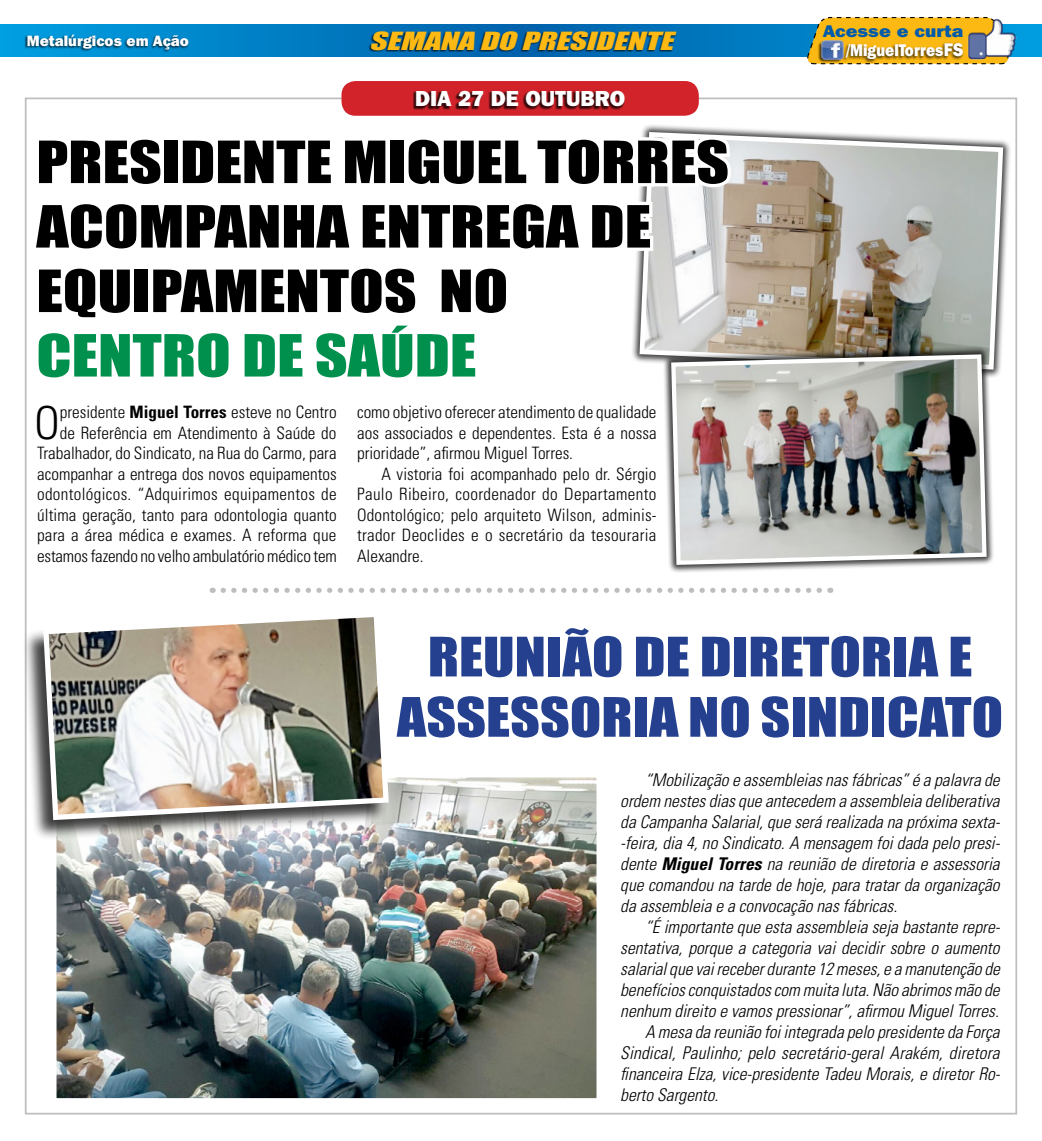
<style>
.page{position:relative;width:1042px;height:1141px;background:#fff}
.page>*{position:absolute;margin:0;border:0;box-sizing:border-box;transform-origin:0 0}
.t1{font:53.73px/64.6px "Impact";color:#000;scale:1.18 1}
.t2{font:53.73px "Impact";color:#00904d;scale:1.18 1}
.t3{font:50.23px/60.4px "Impact";color:#25408f;text-align:center;scale:1.15 1}
.t4{font:300 condensed 45.5px "Univers";color:#000}
.t5{font:italic 23.1px "Impact";color:#fdb913;scale:1.42 1}
.t6{font:800 21.88px "Franklin Gothic";color:#fff}
.t7{font:italic 300 condensed 17.5px/21px "Univers";color:#000;text-align:justify}
.t8{font:300 condensed 17.15px/20.5px "Univers";color:#000;text-align:justify}
.t9{font:800 16.8px/18.9px "Franklin Gothic IT Cby BT";color:#fff;text-align:right;scale:.88 1}
.t10{font:800 14.88px "Franklin Gothic IT Cby BT";color:#fff}
.s1{color:#005baa}
.s2{font-size:18.2px}
.s3{font-weight:700}
</style>
<div class="page">
<svg style="left:0;top:25px;width:1042px;height:31px;background:#007ec4"></svg>
<div style="left:24px;top:34px;width:165px;height:19px;background:#000;opacity:.75"></div>
<div style="left:368px;top:31px;width:308px;height:21px;background:#000;opacity:.75"></div>
<svg style="left:805px;top:17px;width:203px;height:48px;background:#e3b330"></svg>
<div style="left:841px;top:42px;width:123px;height:21px;background:#000;opacity:.75"></div>
<div style="left:817px;top:41px;width:26px;height:22px;background:#000;opacity:.75"></div>
<img style="left:821px;top:40px;width:22px;height:19px">
<img style="left:967px;top:19px;width:49px;height:41px">
<div style="left:630px;top:123px;width:382px;height:255px;background:#000;opacity:.75"></div>
<svg style="left:736px;top:130px;width:269px;height:242px;background:#afaaa0"></svg>
<div style="left:663px;top:346px;width:332px;height:227px;background:#000;opacity:.75"></div>
<img style="left:669px;top:352px;width:320px;height:215px">
<svg style="left:28px;top:81px;width:708px;height:308px"></svg>
<img style="left:57px;top:778px;width:539px;height:319px">
<div style="left:51px;top:772px;width:551px;height:331px;border:5px solid #fff"></div>
<div style="left:23px;top:612px;width:365px;height:229px;background:#000;opacity:.75"></div>
<img style="left:40px;top:612px;width:351px;height:211px">
<svg style="left:212px;top:588px;width:607px;height:5px"></svg>
<p class="t10" style="left:27px;top:31px;width:164px">Metalúrgicos em Ação</p>
<h3 class="t5" style="left:369px;top:23px;width:222px">SEMANADO PRESIDENTE</h3>
<p class="t9" style="left:823px;top:21px;width:161px"><span class="s1">Acesse e curta </span>/MiguelTorres<span class="s2">FS</span></p>
<p class="t6" style="left:415px;top:86px;width:211px">DIA 27 DE OUTUBRO</p>
<h1 class="t1" style="left:36px;top:128px;width:588px">PRESIDENTE MIGUEL TORRES<br>ACOMPANHA ENTREGA DE<br>EQUIPAMENTOS NO</h1>
<h1 class="t2" style="left:36px;top:314px;width:374px">CENTRO DE SAÚDE</h1>
<h3 class="t4" style="left:35px;top:395px;width:27px">O</h3>
<p class="t8" style="left:37px;top:402px;width:301px;text-align:right">presidente <span class="s3">Miguel Torres</span> esteve no Centro<br>de Referência em Atendimento à Saúde do Trabalhador, do Sindicato, na Rua do Carmo, para acompanhar a entrega dos novos equipamentos odontológicos. “Adquirimos equipamentos de última geração, tanto para odontologia quanto para a área médica e exames. A reforma que estamos fazendo no velho ambulatório médico tem</p>
<p class="t8" style="left:357px;top:402px;width:301px">como objetivo oferecer atendimento de qualidade aos associados e dependentes. Esta é a nossa prioridade”, afirmou Miguel Torres.</p>
<p class="t8" style="left:357px;top:463px;width:301px;text-indent:24px">A vistoria foi acompanhado pelo dr. Sérgio Paulo Ribeiro, coordenador do Departamento Odontológico; pelo arquiteto Wilson, adminis&shy;trador Deoclides e o secretário da tesouraria Alexandre.</p>
<h2 class="t3" style="left:397px;top:625px;width:528px">REUNIÃO DE DIRETORIA E<br>ASSESSORIA NO SINDICATO</h2>
<p class="t7" style="left:620px;top:769px;width:381px;text-indent:25px">“Mobilização e assembleias nas fábricas” é a palavra de ordem nestes dias que antecedem a assembleia deliberativa da Campanha Salarial, que será realizada na próxima sexta--feira, dia 4, no Sindicato. A mensagem foi dada pelo presi&shy;dente <span class="s3">Miguel Torres</span> na reunião de diretoria e assessoria que comandou na tarde de hoje, para tratar da organização da assembleia e a convocação nas fábricas.</p>
<p class="t7" style="left:645px;top:916px;width:357px">“É importante que esta assembleia seja bastante repre-</p>
<p class="t7" style="left:620px;top:937px;width:381px">sentativa, porque a categoria vai decidir sobre o aumento</p>
<p class="t7" style="left:620px;top:958px;width:381px">salarial que vai receber durante 12 meses, e a manutenção de</p>
<p class="t7" style="left:620px;top:979px;width:381px">benefícios conquistados com muita luta. Não abrimos mão de</p>
<p class="t7" style="left:620px;top:1000px;width:380px">nenhum direito e vamos pressionar”, afirmou Miguel Torres.</p>
<p class="t7" style="left:645px;top:1021px;width:356px">A mesa da reunião foi integrada pelo presidente da Força</p>
<p class="t7" style="left:620px;top:1042px;width:381px">Sindical, Paulinho; pelo secretário-geral Arakém, diretora</p>
<p class="t7" style="left:620px;top:1063px;width:381px">financeira Elza, vice-presidente Tadeu Morais, e diretor Ro-</p>
<p class="t7" style="left:620px;top:1084px;width:100px">berto Sargento.</p>
</div>
